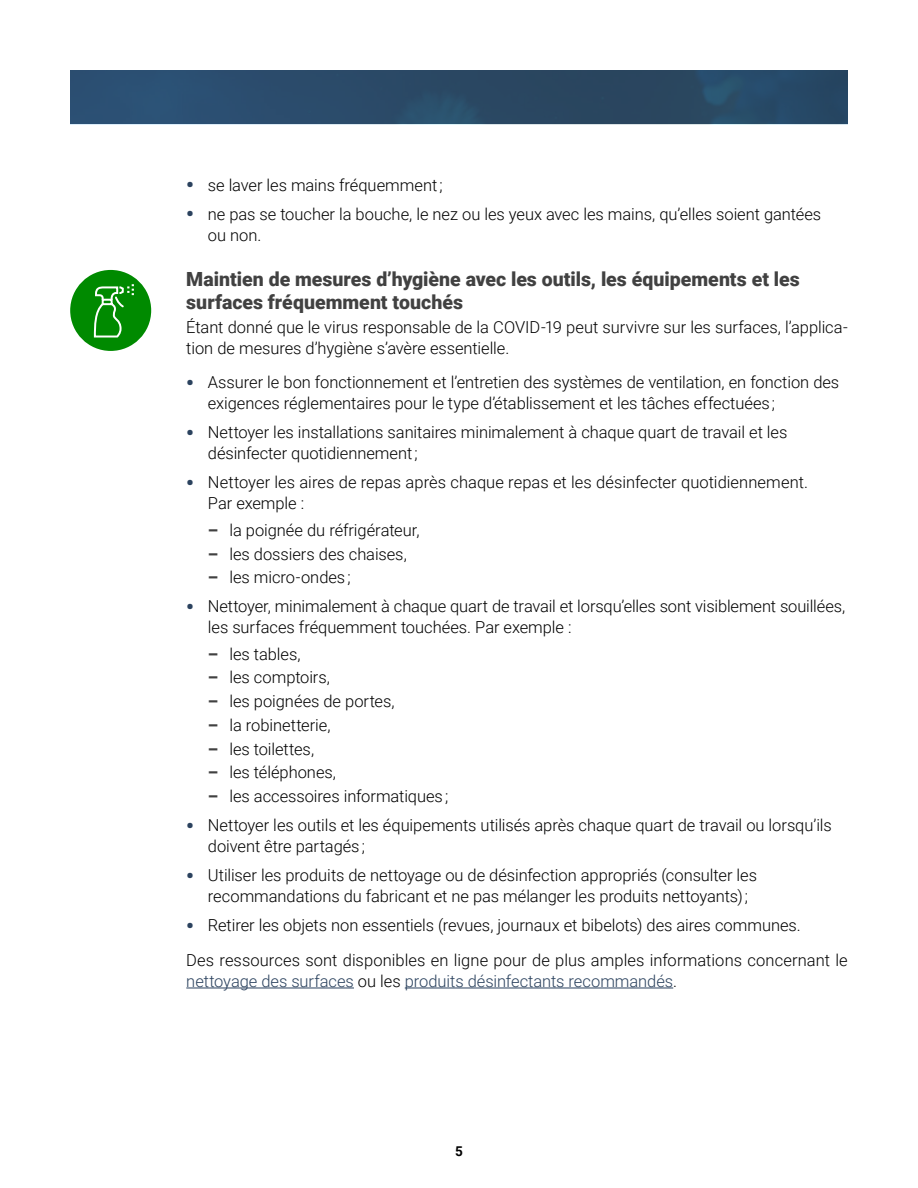
<style>
.page{position:relative;width:918px;height:1188px;background:#fff}
.page>*{position:absolute;margin:0;border:0;box-sizing:border-box;transform-origin:0 0}
.Sous-titre__H3{font:900 19.5px/23.4px "Roboto";color:#414141}
.Texte_courant__P{font:300 16.5px/21px "Roboto";letter-spacing:-.005em;color:#000}
.t1{font:700 13.5px "Roboto";color:#000}
.s1{font-weight:900;font-size:21px;color:#2b425e}
.s2{font-weight:900;color:#414141}
.s3{color:#2b425e}
</style>
<div class="page">
<img style="left:70px;top:70px;width:778px;height:54px">
<hr style="left:186px;top:988px;width:168px;height:1px;background:#2b425e">
<hr style="left:405px;top:988px;width:268px;height:1px;background:#2b425e">
<div style="left:70px;top:270px;width:81px;height:81px;background:#008a00;border-radius:50%"></div>
<svg style="left:93px;top:284px;width:41px;height:54px"></svg>
<p class="Texte_courant__P" style="left:186px;top:174px;width:258px"><span class="s1">•</span> se laver les mains fréquemment ;</p>
<p class="Texte_courant__P" style="left:208px;top:203px;width:615px;text-indent:-22px"><span class="s1">•</span> ne pas se toucher la bouche, le nez ou les yeux avec les mains, qu’elles soient gantées ou non.</p>
<h3 class="Sous-titre__H3" style="left:186px;top:266px;width:615px">Maintien de mesures d’hygiène avec les outils, les équipements et les surfaces fréquemment touchés</h3>
<p class="Texte_courant__P" style="left:186px;top:316px;width:663px">Étant donné que le virus responsable de la COVID-19 peut survivre sur les surfaces, l’applica&shy;tion de mesures d’hygiène s’avère essentielle.</p>
<p class="Texte_courant__P" style="left:208px;top:371px;width:633px;text-indent:-22px"><span class="s1">•</span> Assurer le bon fonctionnement et l’entretien des systèmes de ventilation, en fonction des exigences réglementaires pour le type d’établissement et les tâches effectuées ;</p>
<p class="Texte_courant__P" style="left:208px;top:421px;width:581px;text-indent:-22px"><span class="s1">•</span> Nettoyer les installations sanitaires minimalement à chaque quart de travail et les désinfecter quotidiennement ;</p>
<p class="Texte_courant__P" style="left:208px;top:471px;width:602px;text-indent:-22px"><span class="s1">•</span> Nettoyer les aires de repas après chaque repas et les désinfecter quotidiennement.<br>Par exemple :</p>
<p class="Texte_courant__P" style="left:208px;top:519px;width:213px"><span class="s2">–</span> la poignée du réfrigérateur,</p>
<p class="Texte_courant__P" style="left:208px;top:543px;width:200px"><span class="s2">–</span> les dossiers des chaises,</p>
<p class="Texte_courant__P" style="left:208px;top:566px;width:144px"><span class="s2">–</span> les micro-ondes ;</p>
<p class="Texte_courant__P" style="left:208px;top:595px;width:639px;text-indent:-22px"><span class="s1">•</span> Nettoyer, minimalement à chaque quart de travail et lorsqu’elles sont visiblement souillées, les surfaces fréquemment touchées. Par exemple :</p>
<p class="Texte_courant__P" style="left:208px;top:643px;width:94px"><span class="s2">–</span> les tables,</p>
<p class="Texte_courant__P" style="left:208px;top:666px;width:124px"><span class="s2">–</span> les comptoirs,</p>
<p class="Texte_courant__P" style="left:208px;top:690px;width:188px"><span class="s2">–</span> les poignées de portes,</p>
<p class="Texte_courant__P" style="left:208px;top:714px;width:124px"><span class="s2">–</span> la robinetterie,</p>
<p class="Texte_courant__P" style="left:208px;top:738px;width:108px"><span class="s2">–</span> les toilettes,</p>
<p class="Texte_courant__P" style="left:208px;top:761px;width:130px"><span class="s2">–</span> les téléphones,</p>
<p class="Texte_courant__P" style="left:208px;top:785px;width:242px"><span class="s2">–</span> les accessoires informatiques ;</p>
<p class="Texte_courant__P" style="left:208px;top:814px;width:625px;text-indent:-22px"><span class="s1">•</span> Nettoyer les outils et les équipements utilisés après chaque quart de travail ou lorsqu’ils doivent être partagés ;</p>
<p class="Texte_courant__P" style="left:208px;top:864px;width:551px;text-indent:-22px"><span class="s1">•</span> Utiliser les produits de nettoyage ou de désinfection appropriés (consulter les recommandations du fabricant et ne pas mélanger les produits nettoyants) ;</p>
<p class="Texte_courant__P" style="left:186px;top:914px;width:616px"><span class="s1">•</span> Retirer les objets non essentiels (revues, journaux et bibelots) des aires communes.</p>
<p class="Texte_courant__P" style="left:186px;top:949px;width:663px">Des ressources sont disponibles en ligne pour de plus amples informations concernant le <span class="s3">nettoyage des surfaces</span> ou les <span class="s3">produits désinfectants recommandés</span>.</p>
<p class="t1" style="left:455px;top:1141px;width:9px">5</p>
</div>
